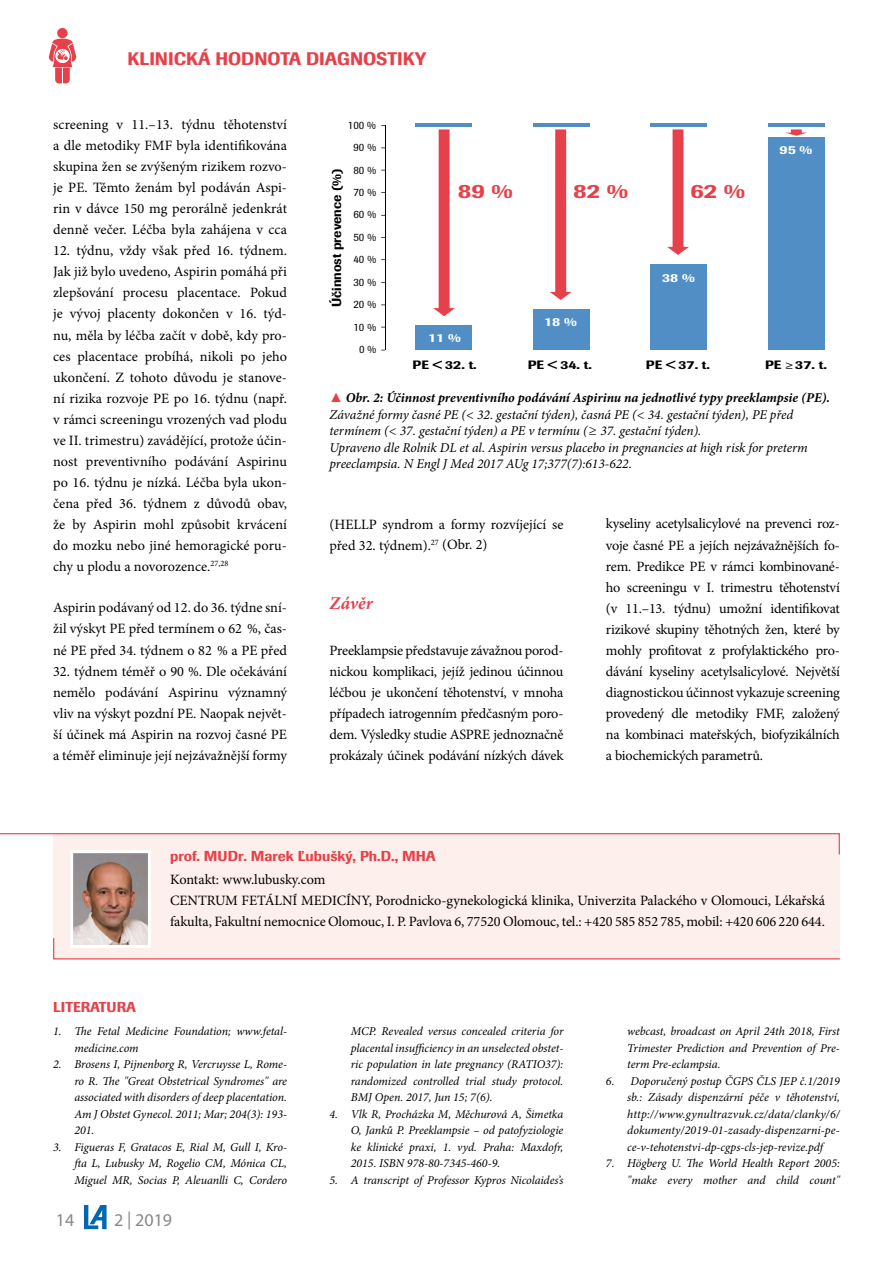
<style>
.page{position:relative;width:893px;height:1263px;background:#fff}
.page>*{position:absolute;margin:0;border:0;box-sizing:border-box;transform-origin:0 0}
.t1{font:19.95px "Imago Medium CE";color:#e6414a;scale:1.16 1}
.t2{font:18px "Imago Medium CE";color:#e6414a}
.t3{font:18px "Myriad Pro";color:#87888a}
.t4{font:italic 700 18px "Minion Pro";letter-spacing:.005em;color:#e6414a}
.t5{font:14.25px/21px "Minion Pro";letter-spacing:-.005em;color:#000;text-align:justify}
.t6{font:14.25px "Imago Medium CE";color:#e6414a}
.t7{font:italic 13.5px/16.5px "Minion Pro";letter-spacing:-.005em;color:#000}
.t8{font:13.05px "Imago Medium CE";color:#000}
.t9{font:italic 12px/16.5px "Minion Pro";letter-spacing:-.005em;color:#000;text-align:justify}
.t10{font:12px "Imago Medium CE";color:#000;scale:1.16 1}
.t11{font:12px "Imago Medium CE";color:#fff;scale:1.16 1}
.t12{font:10.95px "Imago Book CE";color:#000}
.s1{font-family:"Myriad Pro"}
.s2{font-family:"Franklin Gothic";font-weight:500;font-style:normal;color:#e6414a}
.s3{font-weight:700}
</style>
<div class="page">
<svg style="left:84px;top:1205px;width:23px;height:24px"></svg>
<svg style="left:49px;top:28px;width:27px;height:55px"></svg>
<div style="left:415px;top:325px;width:57px;height:25px;background:#518ec6"></div>
<div style="left:533px;top:309px;width:56px;height:41px;background:#518ec6"></div>
<div style="left:650px;top:265px;width:57px;height:85px;background:#518ec6"></div>
<div style="left:768px;top:137px;width:56px;height:213px;background:#518ec6"></div>
<hr style="left:415px;top:123px;width:57px;height:3px;background:#518ec6">
<hr style="left:533px;top:123px;width:56px;height:3px;background:#518ec6">
<hr style="left:650px;top:123px;width:57px;height:3px;background:#518ec6">
<hr style="left:768px;top:123px;width:56px;height:3px;background:#518ec6">
<hr style="left:385px;top:126px;width:1px;height:224px;background:#000">
<svg style="left:786px;top:129px;width:21px;height:7px"></svg>
<svg style="left:667px;top:129px;width:22px;height:126px"></svg>
<svg style="left:550px;top:129px;width:22px;height:171px"></svg>
<svg style="left:433px;top:129px;width:22px;height:187px"></svg>
<div style="left:53px;top:833px;width:787px;height:126px;background:#fdefeb"></div>
<svg style="left:0;top:833px;width:840px;height:22px"></svg>
<svg style="left:53px;top:938px;width:787px;height:22px"></svg>
<img style="left:74px;top:854px;width:73px;height:90px">
<div style="left:70px;top:850px;width:81px;height:98px;border:3px solid #fff"></div>
<p class="t2" style="left:128px;top:48px;width:300px">KLINICKÁ HODNOTA DIAGNOSTIKY</p>
<p class="t5" style="left:53px;top:114px;width:235px">screening v 11.–13. týdnu těhotenství a dle metodiky FMF byla identifikována skupina žen se zvýšeným rizikem rozvo&shy;je PE. Těmto ženám byl podáván Aspi&shy;rin v dávce 150 mg perorálně jedenkrát denně večer. Léčba byla zahájena v cca</p>
<p class="t5" style="left:53px;top:240px;width:235px">12. týdnu, vždy však před 16. týdnem.<br>Jak již bylo uvedeno, Aspirin pomáhá při zlepšování procesu placentace. Pokud je vývoj placenty dokončen v 16. týd&shy;nu, měla by léčba začít v době, kdy pro&shy;ces placentace probíhá, nikoli po jeho ukončení. Z tohoto důvodu je stanove&shy;ní rizika rozvoje PE po 16. týdnu (např. v rámci screeningu vrozených vad plodu ve II. trimestru) zavádějící, protože účin&shy;nost preventivního podávání Aspirinu po 16. týdnu je nízká. Léčba byla ukon&shy;čena před 36. týdnem z důvodů obav, že by Aspirin mohl způsobit krvácení do mozku nebo jiné hemoragické poru&shy;chy u plodu a novorozence.<sup>27,28</sup></p>
<p class="t5" style="left:53px;top:597px;width:235px">Aspirin podávaný od 12. do 36. týdne sní&shy;žil výskyt PE před termínem o 62 %, čas&shy;né PE před 34. týdnem o 82 % a PE před</p>
<p class="t5" style="left:53px;top:660px;width:235px">32. týdnem téměř o 90 %. Dle očekávání nemělo podávání Aspirinu významný vliv na výskyt pozdní PE. Naopak největ&shy;ší účinek má Aspirin na rozvoj časné PE a téměř eliminuje její nejzávažnější formy</p>
<p class="t12" style="left:348px;top:119px;width:30px">100 %</p>
<p class="t8" style="left:329px;top:307px;width:140px;rotate:-90deg">ÚČINNOST PREVENCE (%)</p>
<p class="t12" style="left:353px;top:141px;width:24px">90 %</p>
<p class="t12" style="left:353px;top:164px;width:24px">80 %</p>
<p class="t12" style="left:353px;top:186px;width:24px">70 %</p>
<p class="t12" style="left:353px;top:209px;width:24px">60 %</p>
<p class="t12" style="left:353px;top:231px;width:24px">50 %</p>
<p class="t12" style="left:353px;top:253px;width:24px">40 %</p>
<p class="t12" style="left:353px;top:276px;width:24px">30 %</p>
<p class="t12" style="left:353px;top:298px;width:24px">20 %</p>
<p class="t12" style="left:353px;top:321px;width:24px">10 %</p>
<p class="t12" style="left:359px;top:343px;width:19px">0 %</p>
<h1 class="t1" style="left:458px;top:179px;width:49px">89 %</h1>
<h1 class="t1" style="left:573px;top:179px;width:49px">82 %</h1>
<h1 class="t1" style="left:690px;top:179px;width:49px">62 %</h1>
<p class="t11" style="left:428px;top:331px;width:30px">11 %</p>
<p class="t11" style="left:544px;top:315px;width:30px">18 %</p>
<p class="t11" style="left:662px;top:271px;width:30px">38 %</p>
<p class="t11" style="left:779px;top:143px;width:30px">95 %</p>
<p class="t10" style="left:413px;top:358px;width:57px">PE &lt; 32. T.</p>
<p class="t10" style="left:528px;top:358px;width:57px">PE &lt; 34. T.</p>
<p class="t10" style="left:646px;top:358px;width:57px">PE &lt; 37. T.</p>
<p class="t10" style="left:765px;top:358px;width:55px">PE <span class="s1">≥</span> 37. T.</p>
<p class="t7" style="left:330px;top:390px;width:502px"><span class="s2">▲</span> <span class="s3">Obr. 2: Účinnost preventivního podávání Aspirinu na jednotlivé typy preeklampsie (PE).<br></span>Závažné formy časné PE (&lt; 32. gestační týden), časná PE (&lt; 34. gestační týden), PE před termínem (&lt; 37. gestační týden) a PE v termínu (≥ 37. gestační týden).<br>Upraveno dle Rolnik DL et al. Aspirin versus placebo in pregnancies at high risk for preterm preeclampsia. N Engl J Med 2017 AUg 17;377(7):613-622.</p>
<p class="t5" style="left:330px;top:513px;width:235px">(HELLP syndrom a formy rozvíjející se před 32. týdnem).<sup>27</sup> (Obr. 2)</p>
<p class="t4" style="left:330px;top:591px;width:45px">Závěr</p>
<p class="t5" style="left:330px;top:639px;width:235px">Preeklampsie představuje závažnou porod&shy;nickou komplikaci, jejíž jedinou účinnou léčbou je ukončení těhotenství, v mnoha případech iatrogenním předčasným poro&shy;dem. Výsledky studie ASPRE jednoznačně prokázaly účinek podávání nízkých dávek</p>
<p class="t5" style="left:606px;top:513px;width:235px">kyseliny acetylsalicylové na prevenci roz&shy;voje časné PE a jejích nejzávažnějších fo&shy;rem. Predikce PE v rámci kombinované&shy;ho screeningu v I. trimestru těhotenství (v 11.–13. týdnu) umožní identifikovat rizikové skupiny těhotných žen, které by mohly profitovat z profylaktického pro&shy;dávání kyseliny acetylsalicylové. Největší diagnostickou účinnost vykazuje screening provedený dle metodiky FMF, založený na kombinaci mateřských, biofyzikálních a biochemických parametrů.</p>
<p class="t6" style="left:53px;top:999px;width:84px">LITERATURA</p>
<p class="t6" style="left:170px;top:848px;width:267px">PROF. MUDR. MAREK ĽUBUŠKÝ, PH.D., MHA</p>
<p class="t5" style="left:170px;top:869px;width:656px;text-align:left">Kontakt: www.lubusky.com<br>CENTRUM FETÁLNÍ MEDICÍNY, Porodnicko-gynekologická klinika, Univerzita Palackého v Olomouci, Lékařská fakulta, Fakultní nemocnice Olomouc, I. P. Pavlova 6, 77520 Olomouc, tel.: +420 585 852 785, mobil: +420 606 220 644.</p>
<p class="t9" style="left:74px;top:1023px;width:214px;text-indent:-21px">1. The Fetal Medicine Foundation; www.fetal&shy;medicine.com</p>
<p class="t9" style="left:74px;top:1056px;width:214px;text-indent:-21px">2. Brosens I, Pijnenborg R, Vercruysse L, Rome&shy;ro R. The "Great Obstetrical Syndromes" are associated with disorders of deep placentation.<br>Am J Obstet Gynecol. 2011; Mar; 204(3): 193- 201.</p>
<p class="t9" style="left:74px;top:1139px;width:214px;text-indent:-21px">3. Figueras F, Gratacos E, Rial M, Gull I, Kro&shy;fta L, Lubusky M, Rogelio CM, Mónica CL, Miguel MR, Socias P, Aleuanlli C, Cordero</p>
<p class="t3" style="left:56px;top:1210px;width:20px">14</p>
<p class="t3" style="left:114px;top:1210px;width:60px">2 | 2019</p>
<p class="t9" style="left:351px;top:1023px;width:214px">MCP. Revealed versus concealed criteria for placental insufficiency in an unselected obstet&shy;ric population in late pregnancy (RATIO37): randomized controlled trial study protocol.<br>BMJ Open. 2017, Jun 15; 7(6).</p>
<p class="t9" style="left:351px;top:1106px;width:214px;text-indent:-21px">4. Vlk R, Procházka M, Měchurová A, Šimetka O, Janků P. Preeklampsie – od patofyziologie ke klinické praxi, 1. vyd. Praha: Maxdofr, 2015. ISBN 978-80-7345-460-9.</p>
<p class="t9" style="left:330px;top:1172px;width:235px">5. A transcript of Professor Kypros Nicolaides’s</p>
<p class="t9" style="left:627px;top:1023px;width:214px">webcast, broadcast on April 24th 2018, First Trimester Prediction and Prevention of Pre&shy;term Pre-eclampsia.</p>
<p class="t9" style="left:627px;top:1073px;width:214px;text-indent:-21px">6. Doporučený postup ČGPS ČLS JEP č.1/2019 sb.: Zásady dispenzární péče v těhotenství, http://www.gynultrazvuk.cz/data/clanky/6/ dokumenty/2019-01-zasady-dispenzarni-pe&shy;ce-v-tehotenstvi-dp-cgps-cls-jep-revize.pdf</p>
<p class="t9" style="left:606px;top:1155px;width:235px;text-align:right">7. Högberg U. The World Health Report 2005: "make every mother and child count"</p>
</div>
